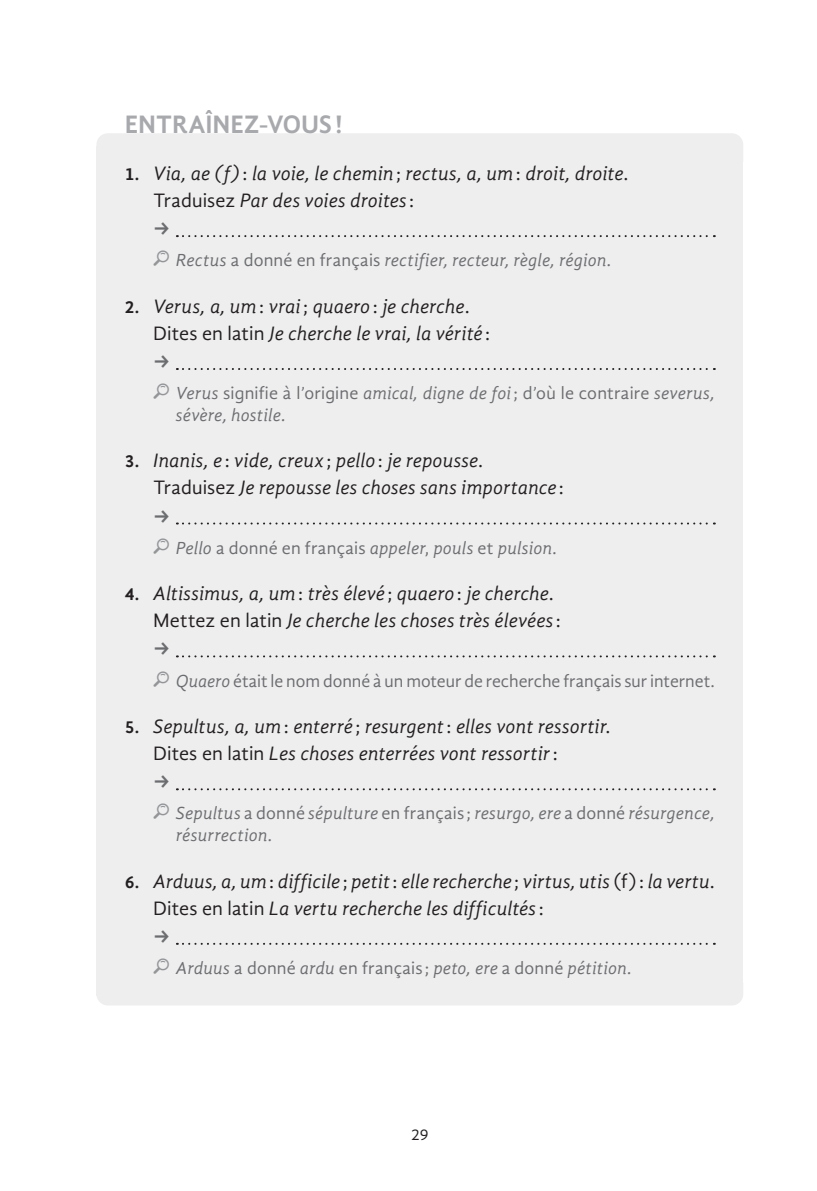
<style>
.page{position:relative;width:817px;height:1191px;background:#fff}
.page>*{position:absolute;margin:0;border:0;box-sizing:border-box;transform-origin:0 0}
.t1{font:700 26px "Gandhi Sans";letter-spacing:-.005em;color:#a8a9ad}
.t2{font:italic 20px/26.8px "Gandhi Sans";color:#231f20}
.t3{font:italic 18px/21.6px "Gandhi Sans";letter-spacing:.005em;color:#6c6d70}
.t4{font:18px "Gandhi Sans";color:#6c6d70}
.t5{font:16px "Gandhi Sans";color:#231f20}
.s1{font-weight:700;font-style:normal;font-size:18px}
.s2{font-style:normal}
.s3{font-style:italic}
</style>
<div class="page">
<div style="left:96px;top:133px;width:647px;height:14px;background:#eeeeef"></div>
<div style="left:96px;top:147px;width:647px;height:55px;background:#eeeeef"></div>
<div style="left:96px;top:191px;width:647px;height:37px;background:#eeeeef"></div>
<div style="left:96px;top:219px;width:647px;height:39px;background:#eeeeef"></div>
<div style="left:96px;top:252px;width:647px;height:35px;background:#eeeeef"></div>
<div style="left:96px;top:279px;width:647px;height:56px;background:#eeeeef"></div>
<div style="left:96px;top:324px;width:647px;height:37px;background:#eeeeef"></div>
<div style="left:96px;top:352px;width:647px;height:39px;background:#eeeeef"></div>
<div style="left:96px;top:385px;width:647px;height:57px;background:#eeeeef"></div>
<div style="left:96px;top:434px;width:647px;height:55px;background:#eeeeef"></div>
<div style="left:96px;top:479px;width:647px;height:37px;background:#eeeeef"></div>
<div style="left:96px;top:506px;width:647px;height:40px;background:#eeeeef"></div>
<div style="left:96px;top:540px;width:647px;height:35px;background:#eeeeef"></div>
<div style="left:96px;top:567px;width:647px;height:55px;background:#eeeeef"></div>
<div style="left:96px;top:612px;width:647px;height:37px;background:#eeeeef"></div>
<div style="left:96px;top:639px;width:647px;height:39px;background:#eeeeef"></div>
<div style="left:96px;top:673px;width:647px;height:35px;background:#eeeeef"></div>
<div style="left:96px;top:700px;width:647px;height:55px;background:#eeeeef"></div>
<div style="left:96px;top:744px;width:647px;height:37px;background:#eeeeef"></div>
<div style="left:96px;top:772px;width:647px;height:39px;background:#eeeeef"></div>
<div style="left:96px;top:805px;width:647px;height:57px;background:#eeeeef"></div>
<div style="left:96px;top:854px;width:647px;height:55px;background:#eeeeef"></div>
<div style="left:96px;top:899px;width:647px;height:37px;background:#eeeeef"></div>
<div style="left:96px;top:927px;width:647px;height:39px;background:#eeeeef"></div>
<div style="left:96px;top:960px;width:647px;height:35px;background:#eeeeef"></div>
<div style="left:96px;top:995px;width:647px;height:10px;background:#eeeeef"></div>
<svg style="left:176px;top:235px;width:538px;height:2px"></svg>
<svg style="left:176px;top:368px;width:538px;height:2px"></svg>
<svg style="left:176px;top:522px;width:538px;height:2px"></svg>
<svg style="left:176px;top:655px;width:538px;height:2px"></svg>
<svg style="left:176px;top:788px;width:538px;height:2px"></svg>
<svg style="left:176px;top:942px;width:538px;height:2px"></svg>
<h1 class="t1" style="left:125px;top:110px;width:219px">ENTRAÎNEZ-VOUS !</h1>
<p class="t2" style="left:153px;top:160px;width:477px;text-indent:-28px"><span class="s1">1.</span> Via, ae (f) <span class="s2">:</span> la voie, le chemin<span class="s2">;</span> rectus, a, um<span class="s2">:</span> droit, droite<span class="s2">.<br>Traduisez</span> Par des voies droites<span class="s2">:</span></p>
<p class="t3" style="left:176px;top:249px;width:437px">Rectus <span class="s2">a donné en français</span> rectifier, recteur, règle, région.</p>
<p class="t2" style="left:153px;top:293px;width:338px;text-indent:-28px"><span class="s1">2.</span> Verus, a, um<span class="s2">:</span> vrai<span class="s2">;</span> quaero <span class="s2">:</span> je cherche<span class="s2">.<br>Dites en latin</span> Je cherche le vrai, la vérité <span class="s2">:</span></p>
<p class="t3" style="left:176px;top:382px;width:540px">Verus <span class="s2">signifie à l’origine</span> amical, digne de foi<span class="s2">; d’où le contraire</span> severus, sévère, hostile.</p>
<p class="t2" style="left:153px;top:447px;width:412px;text-indent:-28px"><span class="s1">3.</span> Inanis, e <span class="s2">:</span> vide, creux <span class="s2">;</span> pello <span class="s2">:</span> je repousse<span class="s2">.<br>Traduisez</span> Je repousse les choses sans importance <span class="s2">:</span></p>
<p class="t3" style="left:176px;top:537px;width:383px">Pello <span class="s2">a donné en français</span> appeler<span class="s2">,</span> pouls <span class="s2">et</span> pulsion.</p>
<p class="t2" style="left:153px;top:580px;width:409px;text-indent:-28px"><span class="s1">4.</span> Altissimus, a, um<span class="s2">:</span> très élevé <span class="s2">;</span> quaero <span class="s2">:</span> je cherche<span class="s2">.<br>Mettez en latin</span> Je cherche les choses très élevées<span class="s2">:</span></p>
<p class="t4" style="left:176px;top:670px;width:540px"><span class="s3">Quaero</span> était le nom donné à un moteur de recherche français sur internet.</p>
<p class="t2" style="left:153px;top:713px;width:459px;text-indent:-28px"><span class="s1">5.</span> Sepultus, a, um<span class="s2">:</span> enterré <span class="s2">;</span> resurgent<span class="s2">:</span> elles vont ressortir<span class="s2">.<br>Dites en latin</span> Les choses enterrées vont ressortir<span class="s2">:</span></p>
<p class="t3" style="left:176px;top:802px;width:540px">Sepultus <span class="s2">a donné</span> sépulture <span class="s2">en français ;</span> resurgo, ere <span class="s2">a donné</span> résurgence, résurrection.</p>
<p class="t2" style="left:153px;top:867px;width:563px;text-indent:-28px"><span class="s1">6.</span> Arduus, a, um<span class="s2">:</span> difficile <span class="s2">;</span> petit<span class="s2">:</span> elle recherche <span class="s2">;</span> virtus, utis <span class="s2">(f) :</span> la vertu<span class="s2">.<br>Dites en latin</span> La vertu recherche les difficultés<span class="s2">:</span></p>
<p class="t3" style="left:176px;top:957px;width:457px">Arduus <span class="s2">a donné</span> ardu <span class="s2">en français ;</span> peto, ere <span class="s2">a donné</span> pétition.</p>
<p class="t5" style="left:411px;top:1126px;width:19px">29</p>
</div>
